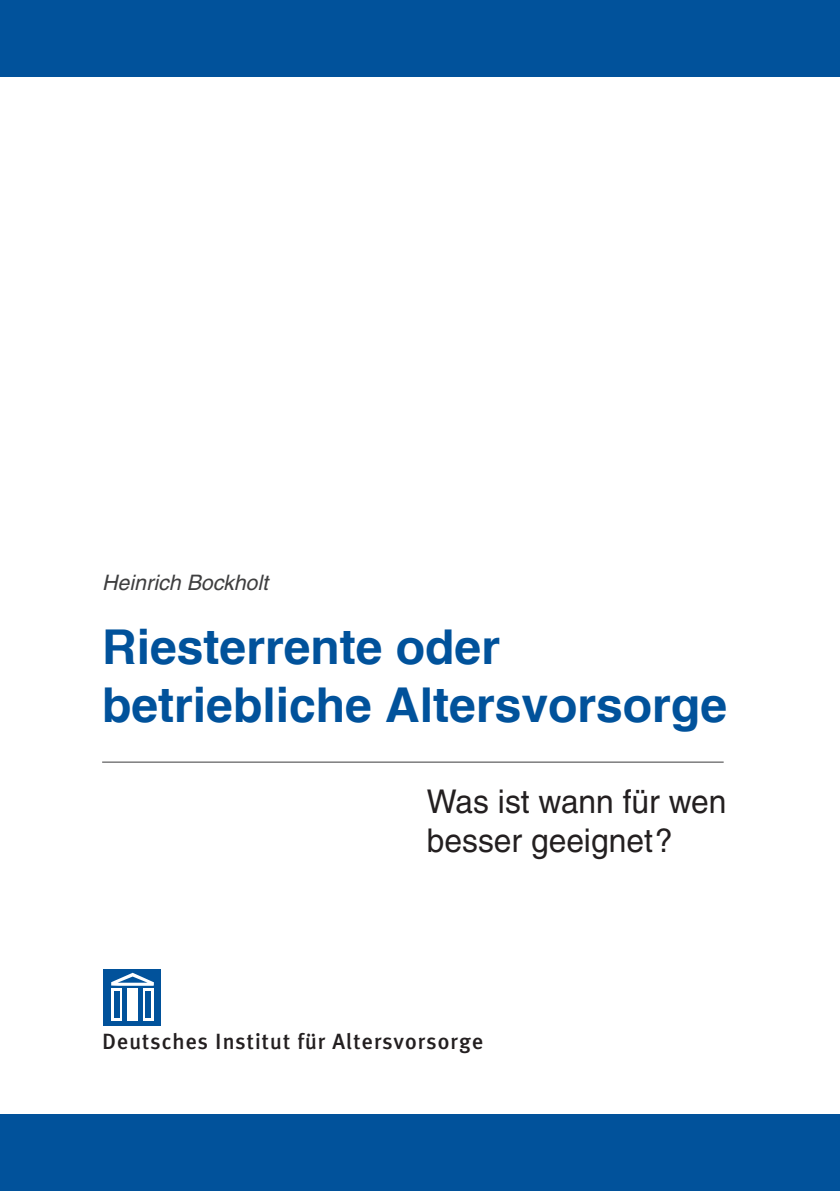
<style>
.page{position:relative;width:840px;height:1191px;background:#fff}
.page>*{position:absolute;margin:0;border:0;box-sizing:border-box;transform-origin:0 0}
.t1{font:700 48px/57.6px "Helvetica";color:#01529b}
.t2{font:32.6px/39.2px "Helvetica";color:#231f20}
.t3{font:500 22px "Meta Plus";letter-spacing:.045em;color:#231f20}
.t4{font:italic 21.4px "Helvetica";color:#3e3e3f}
</style>
<div class="page">
<div style="left:0;top:0;width:839px;height:76px;background:#01529b"></div>
<div style="left:0;top:1114px;width:839px;height:77px;background:#01529b"></div>
<hr style="left:102px;top:761px;width:621px;height:1px;background:#3e3e3f">
<div style="left:104px;top:969px;width:57px;height:57px;background:#01529b"></div>
<svg style="left:111px;top:988px;width:11px;height:33px"></svg>
<div style="left:127px;top:988px;width:11px;height:33px;background:#fff"></div>
<svg style="left:143px;top:988px;width:11px;height:33px"></svg>
<div style="left:114px;top:991px;width:5px;height:27px;background:#01529b"></div>
<div style="left:146px;top:991px;width:5px;height:27px;background:#01529b"></div>
<svg style="left:111px;top:972px;width:43px;height:13px"></svg>
<p class="t4" style="left:102px;top:570px;width:167px">Heinrich Bockholt</p>
<p class="t1" style="left:102px;top:618px;width:626px">Riesterrente oder betriebliche Altersvorsorge</p>
<p class="t2" style="left:426px;top:782px;width:301px">Was ist wann für wen besser geeignet?</p>
<p class="t3" style="left:102px;top:1028px;width:382px">Deutsches Institut für Altersvorsorge</p>
</div>
